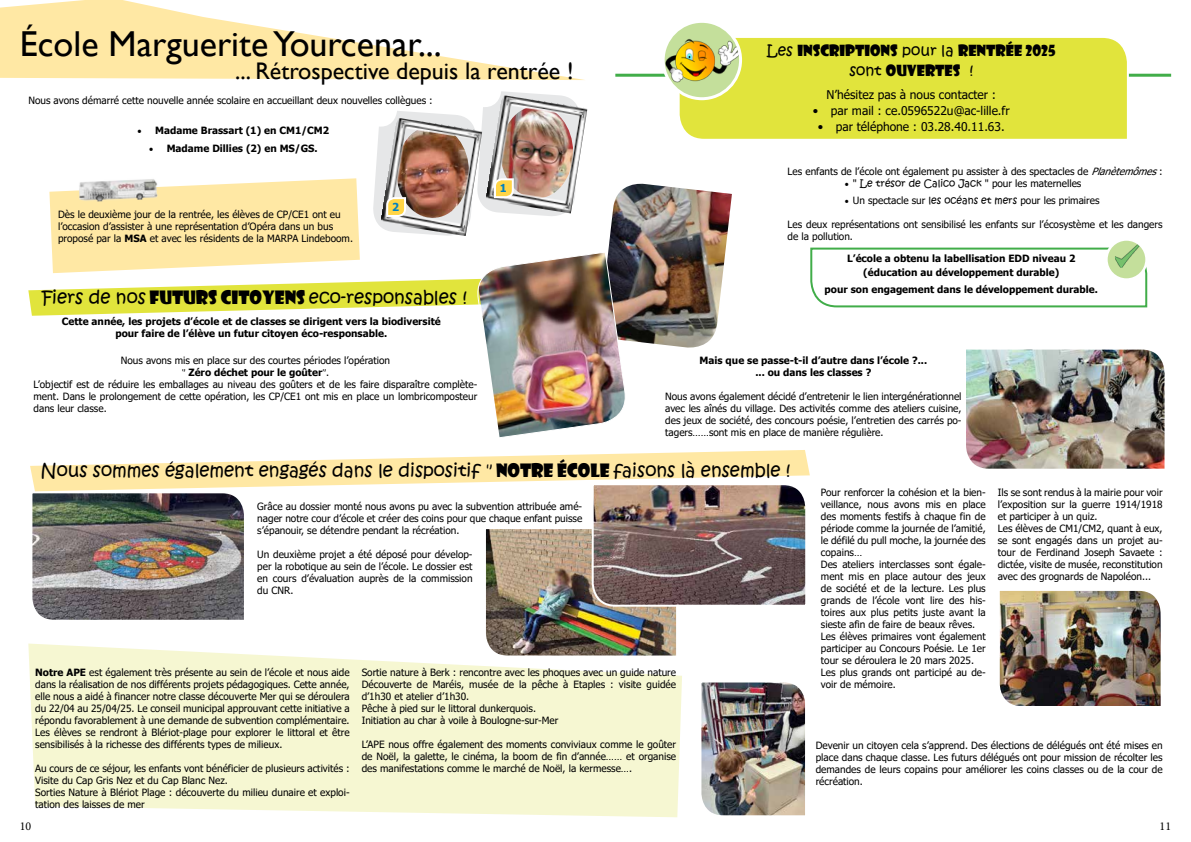
<style>
.page{position:relative;width:1191px;height:842px;background:#fff}
.page>*{position:absolute;margin:0;border:0;box-sizing:border-box;transform-origin:0 0}
.t1{font:36px "Gill Sans";color:#000}
.t2{font:24px "Gill Sans";color:#000}
.t3{font:18px "Kristen ITC";color:#000}
.t4{font:15px/20px "Showcard Gothic";color:#000;text-align:center}
.t5{font:12px "Tahoma";color:#000}
.t6{font:12px "Minion Pro";color:#000}
.t7{font:700 11px "Tahoma";color:#0181c1}
.t8{font:10px/12px "Tahoma";color:#000;text-align:justify}
.t9{font:700 10px/12px "Tahoma";color:#000;text-align:center}
.s1{font-family:"Minion Pro";font-size:12px}
.s2{font-weight:700}
.s3{font-family:"Showcard Gothic"}
.s4{font-family:"Kristen ITC";font-weight:400}
.s5{font-weight:400}
.s6{font-family:"Kristen ITC"}
.s7{font-style:italic}
</style>
<div class="page">
<svg style="left:28px;top:643px;width:654px;height:174px;fill:#f6f7d2"></svg>
<svg style="left:0;top:0;width:584px;height:80px;fill:#ffe8a4"></svg>
<hr style="left:615px;top:74px;width:556px;height:3px;background:#41ad49">
<div style="left:727px;top:37px;width:402px;height:102px;background:#e1e43c"></div>
<div style="left:663px;top:21px;width:77px;height:78px;background:#c4df9b;border-radius:50%"></div>
<img style="left:663px;top:35px;width:77px;height:50px">
<div style="left:661px;top:20px;width:81px;height:80px;border:3px solid #fff;border-radius:50%"></div>
<img style="left:966px;top:350px;width:198px;height:119px">
<svg style="left:810px;top:247px;width:338px;height:61px"></svg>
<svg style="left:1106px;top:239px;width:40px;height:41px"></svg>
<img style="left:1115px;top:243px;width:25px;height:25px">
<div style="left:1105px;top:238px;width:42px;height:43px;border:2px solid #fff;border-radius:50%"></div>
<img style="left:999px;top:590px;width:162px;height:116px">
<img style="left:701px;top:682px;width:105px;height:134px">
<img style="left:29px;top:450px;width:781px;height:208px">
<img style="left:28px;top:91px;width:707px;height:347px">
<img style="left:77px;top:176px;width:83px;height:26px">
<h1 class="t1" style="left:20px;top:23px;width:423px">École Marguerite Yourcenar...</h1>
<h2 class="t2" style="left:235px;top:57px;width:340px">... Rétrospective depuis la rentrée !</h2>
<p class="t8" style="left:28px;top:95px;width:406px">Nous avons démarré cette nouvelle année scolaire en accueillant deux nouvelles collègues :</p>
<p class="t9" style="left:137px;top:125px;width:193px"><span class="s1">•</span> Madame Brassart (1) en CM1/CM2</p>
<p class="t9" style="left:149px;top:143px;width:170px"><span class="s1">•</span> Madame Dillies (2) en MS/GS.</p>
<p class="t8" style="left:58px;top:208px;width:296px;text-align:left">Dès le deuxième jour de la rentrée, les élèves de CP/CE1 ont eu l’occasion d’assister à une représentation d’Opéra dans un bus proposé par la <span class="s2">MSA</span> et avec les résidents de la MARPA Lindeboom.</p>
<p class="t7" style="left:392px;top:200px;width:9px">2</p>
<h3 class="t3" style="left:42px;top:285px;width:426px">Fiers de nos <span class="s3">FUTURS CITOYENS</span> eco-responsables !</h3>
<p class="t9" style="left:62px;top:316px;width:380px">Cette année, les projets d’école et de classes se dirigent vers la biodiversité pour faire de l’élève un futur citoyen éco-responsable.</p>
<p class="t8" style="left:121px;top:355px;width:271px">Nous avons mis en place sur des courtes périodes l’opération</p>
<p class="t9" style="left:182px;top:366px;width:149px"><span class="s4">"</span> Zéro déchet pour le goûter<span class="s4">"</span><span class="s5">.</span></p>
<p class="t8" style="left:34px;top:379px;width:445px">L’objectif est de réduire les emballages au niveau des goûters et de les faire disparaître complète-</p>
<p class="t8" style="left:34px;top:391px;width:445px">ment. Dans le prolongement de cette opération, les CP/CE1 ont mis en place un lombricomposteur</p>
<p class="t8" style="left:34px;top:403px;width:75px">dans leur classe.</p>
<p class="t7" style="left:500px;top:181px;width:9px">1</p>
<h3 class="t4" style="left:767px;top:39px;width:290px"><span class="s6">Les</span> INSCRIPTIONS <span class="s6">pour la</span> RENTRÉE 2025 <span class="s6">sont</span> OUVERTES <span class="s6">!</span></h3>
<p class="t5" style="left:826px;top:86px;width:171px">N’hésitez pas à nous contacter :</p>
<p class="t5" style="left:813px;top:102px;width:198px">• par mail : ce.0596522u@ac-lille.fr</p>
<p class="t5" style="left:818px;top:118px;width:188px">• par téléphone : 03.28.40.11.63.</p>
<p class="t8" style="left:787px;top:166px;width:376px">Les enfants de l’école ont également pu assister à des spectacles de <span class="s7">Planètemômes</span>:</p>
<p class="t8" style="left:844px;top:178px;width:239px"><span class="s1">•</span> " <span class="s6">Le trésor de Calico Jack</span> " pour les maternelles</p>
<p class="t8" style="left:844px;top:195px;width:257px"><span class="s1">•</span> Un spectacle sur <span class="s6">les océans et mers</span> pour les primaires</p>
<p class="t8" style="left:787px;top:219px;width:376px">Les deux représentations ont sensibilisé les enfants sur l’écosystème et les dangers de la pollution.</p>
<p class="t9" style="left:847px;top:252px;width:230px;line-height:14px">L’école a obtenu la labellisation EDD niveau 2 (éducation au développement durable)</p>
<p class="t9" style="left:824px;top:284px;width:275px">pour son engagement dans le développement durable.</p>
<p class="t9" style="left:699px;top:354px;width:229px">Mais que se passe-t-il d’autre dans l’école ?... ... ou dans les classes ?</p>
<p class="t8" style="left:665px;top:391px;width:298px">Nous avons également décidé d’entretenir le lien intergénérationnel avec les aînés du village. Des activités comme des ateliers cuisine, des jeux de société, des concours poésie, l’entretien des carrés po&shy;tagers……sont mis en place de manière régulière.</p>
<h3 class="t3" style="left:41px;top:459px;width:751px">Nous sommes également engagés dans le dispositif " <span class="s3">NOTRE ÉCOLE</span> faisons là ensemble !</h3>
<p class="t8" style="left:257px;top:501px;width:326px">Grâce au dossier monté nous avons pu avec la subvention attribuée amé&shy;nager notre cour d’école et créer des coins pour que chaque enfant puisse s’épanouir, se détendre pendant la récréation.</p>
<p class="t8" style="left:257px;top:549px;width:217px">Un deuxième projet a été déposé pour dévelop&shy;per la robotique au sein de l’école. Le dossier est en cours d’évaluation auprès de la commission du CNR.</p>
<p class="t8" style="left:35px;top:667px;width:316px"><span class="s2">Notre APE</span> est également très présente au sein de l’école et nous aide dans la réalisation de nos différents projets pédagogiques. Cette année, elle nous a aidé à financer notre classe découverte Mer qui se déroulera du 22/04 au 25/04/25. Le conseil municipal approuvant cette initiative a répondu favorablement à une demande de subvention complémentaire.<br>Les élèves se rendront à Blériot-plage pour explorer le littoral et être sensibilisés à la richesse des différents types de milieux.</p>
<p class="t8" style="left:35px;top:763px;width:316px;text-align:left">Au cours de ce séjour, les enfants vont bénéficier de plusieurs activités :<br>Visite du Cap Gris Nez et du Cap Blanc Nez.<br>Sorties Nature à Blériot Plage : découverte du milieu dunaire et exploi&shy;tation des laisses de mer</p>
<p class="t8" style="left:362px;top:667px;width:316px;text-align:left">Sortie nature à Berk : rencontre avec les phoques avec un guide nature Découverte de Maréis, musée de la pêche à Etaples : visite guidée d’1h30 et atelier d’1h30.<br>Pêche à pied sur le littoral dunkerquois.<br>Initiation au char à voile à Boulogne-sur-Mer</p>
<p class="t8" style="left:362px;top:739px;width:316px">L’APE nous offre également des moments conviviaux comme le goûter de Noël, la galette, le cinéma, la boom de fin d’année…… et organise des manifestations comme le marché de Noël, la kermesse….</p>
<p class="t8" style="left:821px;top:487px;width:166px;text-align:left">Pour renforcer la cohésion et la bien&shy;veillance, nous avons mis en place des moments festifs à chaque fin de période comme la journée de l’amitié, le défilé du pull moche, la journée des copains…<br>Des ateliers interclasses sont égale&shy;ment mis en place autour des jeux de société et de la lecture. Les plus grands de l’école vont lire des his&shy;toires aux plus petits juste avant la sieste afin de faire de beaux rêves.<br>Les élèves primaires vont également participer au Concours Poésie. Le 1er tour se déroulera le 20 mars 2025.<br>Les plus grands ont participé au de&shy;voir de mémoire.</p>
<p class="t8" style="left:997px;top:487px;width:166px;text-align:left">Ils se sont rendus à la mairie pour voir l’exposition sur la guerre 1914/1918 et participer à un quiz.<br>Les élèves de CM1/CM2, quant à eux, se sont engagés dans un projet au&shy;tour de Ferdinand Joseph Savaete : dictée, visite de musée, reconstitution avec des grognards de Napoléon...</p>
<p class="t8" style="left:815px;top:739px;width:348px">Devenir un citoyen cela s’apprend. Des élections de délégués ont été mises en place dans chaque classe. Les futurs délégués ont pour mission de récolter les demandes de leurs copains pour améliorer les coins classes ou de la cour de récréation.</p>
<p class="t6" style="left:20px;top:818px;width:13px">10</p>
<p class="t6" style="left:1159px;top:818px;width:13px">11</p>
</div>
